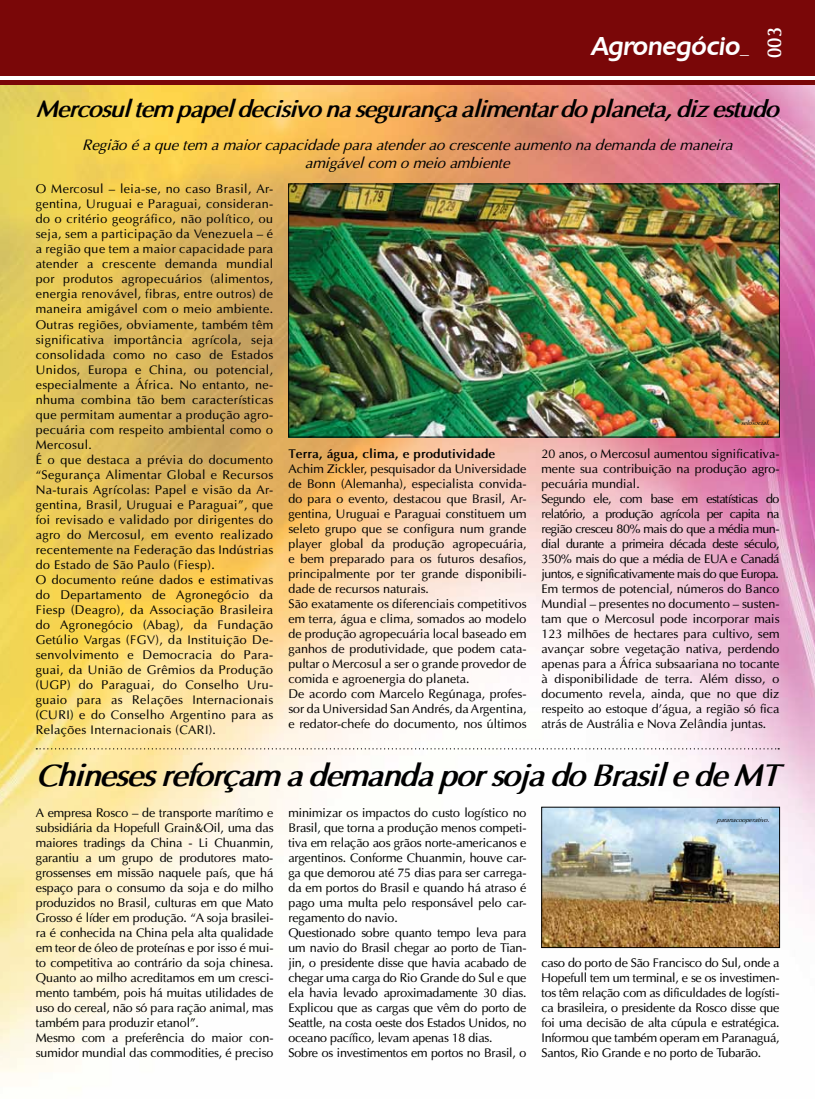
<style>
.page{position:relative;width:815px;height:1099px;background:#fff}
.page>*{position:absolute;margin:0;border:0;box-sizing:border-box;transform-origin:0 0}
.t1{font:italic 700 31.25px "Optima";color:#000}
.t2{font:italic 500 25px "Chantilly";letter-spacing:-.02em;color:#fff}
.t3{font:italic 700 25px "Optima";color:#fff}
.t4{font:italic 700 23.75px "Optima";color:#000}
.t5{font:700 20px "Optima";color:#fff;scale:.87 1}
.t6{font:italic 15px/17.5px "Optima";color:#000;text-align:center}
.t7{font:12.5px/15px "Optima";color:#000}
.t8{font:12.5px/15px "Optima";letter-spacing:.03em;color:#000}
.t9{font:12.5px/15px "Optima";letter-spacing:-.02em;color:#000}
.t10{font:700 12.5px "Optima";color:#000}
.t11{font:italic 6.25px "Optima";color:#000}
</style>
<div class="page">
<img style="left:0;top:85px;width:815px;height:988px">
<div style="left:0;top:0;width:815px;height:85px;background:#7a0708"></div>
<hr style="left:0;top:76px;width:815px;height:4px;background:#fff">
<svg style="left:36px;top:748px;width:743px;height:1px"></svg>
<img style="left:290px;top:186px;width:488px;height:249px">
<div style="left:288px;top:184px;width:492px;height:253px;border:1px solid #000"></div>
<img style="left:543px;top:809px;width:235px;height:136px">
<div style="left:541px;top:807px;width:239px;height:140px;border:1px solid #000"></div>
<h2 class="t2" style="left:591px;top:30px;width:162px">Agronegócio_</h2>
<h3 class="t5" style="left:762px;top:58px;width:38px;rotate:-90deg">003</h3>
<h3 class="t4" style="left:36px;top:94px;width:752px">Mercosultem papeldecisivonasegurançaalimentardoplaneta,dizestudo</h3>
<p class="t6" style="left:82px;top:136px;width:656px">Regiãoéaquetem amaiorcapacidadeparaatenderaocrescenteaumentonademandademaneira amigávelcom omeioambiente</p>
<h2 class="t3" style="left:602px;top:28px;width:100px">Agroneg</h2>
<p class="t8" style="left:36px;top:182px;width:239px">O Mercosul – leia-se, no caso Brasil, Ar&shy;gentina, Uruguai e Paraguai, consideran&shy;do o critério geográfico, não político, ou seja, sem a participação da Venezuela – é a região que tem a maior capacidade para atender a crescente demanda mundial por produtos agropecuários (alimentos, energia renovável, fibras, entre outros) de maneira amigável com o meio ambiente.<br>Outras regiões, obviamente, também têm significativa importância agrícola, seja consolidada como no caso de Estados Unidos, Europa e China, ou potencial, especialmente a África. No entanto, ne&shy;nhuma combina tão bem características que permitam aumentar a produção agro&shy;pecuária com respeito ambiental como o Mercosul.<br>É o que destaca a prévia do documento “Segurança Alimentar Global e Recursos Na-turais Agrícolas: Papel e visão da Ar&shy;gentina, Brasil, Uruguai e Paraguai”, que foi revisado e validado por dirigentes do agro do Mercosul, em evento realizado recentemente na Federação das Indústrias do Estado de São Paulo (Fiesp).<br>O documento reúne dados e estimativas do Departamento de Agronegócio da Fiesp (Deagro), da Associação Brasileira do Agronegócio (Abag), da Fundação Getúlio Vargas (FGV), da Instituição De&shy;senvolvimento e Democracia do Para&shy;guai, da União de Grêmios da Produção (UGP) do Paraguai, do Conselho Uru&shy;guaio para as Relações Internacionais (CURI) e do Conselho Argentino para as Relações Internacionais (CARI).</p>
<p class="t10" style="left:288px;top:446px;width:208px">Terra, água, clima, e produtividade</p>
<p class="t7" style="left:288px;top:461px;width:240px">Achim Zickler, pesquisador da Universidade de Bonn (Alemanha), especialista convida&shy;do para o evento, destacou que Brasil, Ar&shy;gentina, Uruguai e Paraguai constituem um seleto grupo que se configura num grande player global da produção agropecuária, e bem preparado para os futuros desafios, principalmente por ter grande disponibili&shy;dade de recursos naturais.<br>São exatamente os diferenciais competitivos em terra, água e clima, somados ao modelo de produção agropecuária local baseado em ganhos de produtividade, que podem cata&shy;pultar o Mercosul a ser o grande provedor de comida e agroenergia do planeta.<br>De acordo com Marcelo Regúnaga, profes&shy;sor da Universidad San Andrés, da Argentina, e redator-chefe do documento, nos últimos</p>
<p class="t11" style="left:741px;top:419px;width:32px">selosocial.</p>
<p class="t7" style="left:542px;top:446px;width:240px">20 anos, o Mercosul aumentou significativa&shy;mente sua contribuição na produção agro&shy;pecuária mundial.<br>Segundo ele, com base em estatísticas do relatório, a produção agrícola per capita na região cresceu 80% mais do que a média mun&shy;dial durante a primeira década deste século, 350% mais do que a média de EUA e Canadá juntos, e significativamente mais do que Europa.<br>Em termos de potencial, números do Banco Mundial – presentes no documento – susten&shy;tam que o Mercosul pode incorporar mais 123 milhões de hectares para cultivo, sem avançar sobre vegetação nativa, perdendo apenas para a África subsaariana no tocante à disponibilidade de terra. Além disso, o documento revela, ainda, que no que diz respeito ao estoque d’água, a região só fica atrás de Austrália e Nova Zelândia juntas.</p>
<h1 class="t1" style="left:36px;top:756px;width:755px">Chinesesreforçam ademandaporsojadoBrasiledeMT</h1>
<p class="t9" style="left:288px;top:804px;width:240px">minimizar os impactos do custo logístico no Brasil, que torna a produção menos competi&shy;tiva em relação aos grãos norte-americanos e argentinos. Conforme Chuanmin, houve car&shy;ga que demorou até 75 dias para ser carrega&shy;da em portos do Brasil e quando há atraso é pago uma multa pelo responsável pelo car&shy;regamento do navio.<br>Questionado sobre quanto tempo leva para um navio do Brasil chegar ao porto de Tian&shy;jin, o presidente disse que havia acabado de chegar uma carga do Rio Grande do Sul e que ela havia levado aproximadamente 30 dias.<br>Explicou que as cargas que vêm do porto de Seattle, na costa oeste dos Estados Unidos, no oceano pacífico, levam apenas 18 dias.<br>Sobre os investimentos em portos no Brasil, o</p>
<p class="t7" style="left:36px;top:804px;width:239px">A empresa Rosco – de transporte marítimo e subsidiária da Hopefull Grain&amp;Oil, uma das maiores tradings da China - Li Chuanmin, garantiu a um grupo de produtores mato&shy;grossenses em missão naquele país, que há espaço para o consumo da soja e do milho produzidos no Brasil, culturas em que Mato Grosso é líder em produção. “A soja brasilei&shy;ra é conhecida na China pela alta qualidade em teor de óleo de proteínas e por isso é mui&shy;to competitiva ao contrário da soja chinesa.<br>Quanto ao milho acreditamos em um cresci&shy;mento também, pois há muitas utilidades de uso do cereal, não só para ração animal, mas também para produzir etanol”.<br>Mesmo com a preferência do maior con&shy;sumidor mundial das commodities, é preciso</p>
<p class="t11" style="left:717px;top:816px;width:57px">paranacooperativo.</p>
<p class="t7" style="left:542px;top:954px;width:240px;text-align:justify">caso do porto de São Francisco do Sul, onde a Hopefull tem um terminal, e se os investimen&shy;tos têm relação com as dificuldades de logísti&shy;ca brasileira, o presidente da Rosco disse que foi uma decisão de alta cúpula e estratégica.<br>Informou que também operam em Paranaguá, Santos, Rio Grande e no porto de Tubarão.</p>
</div>
